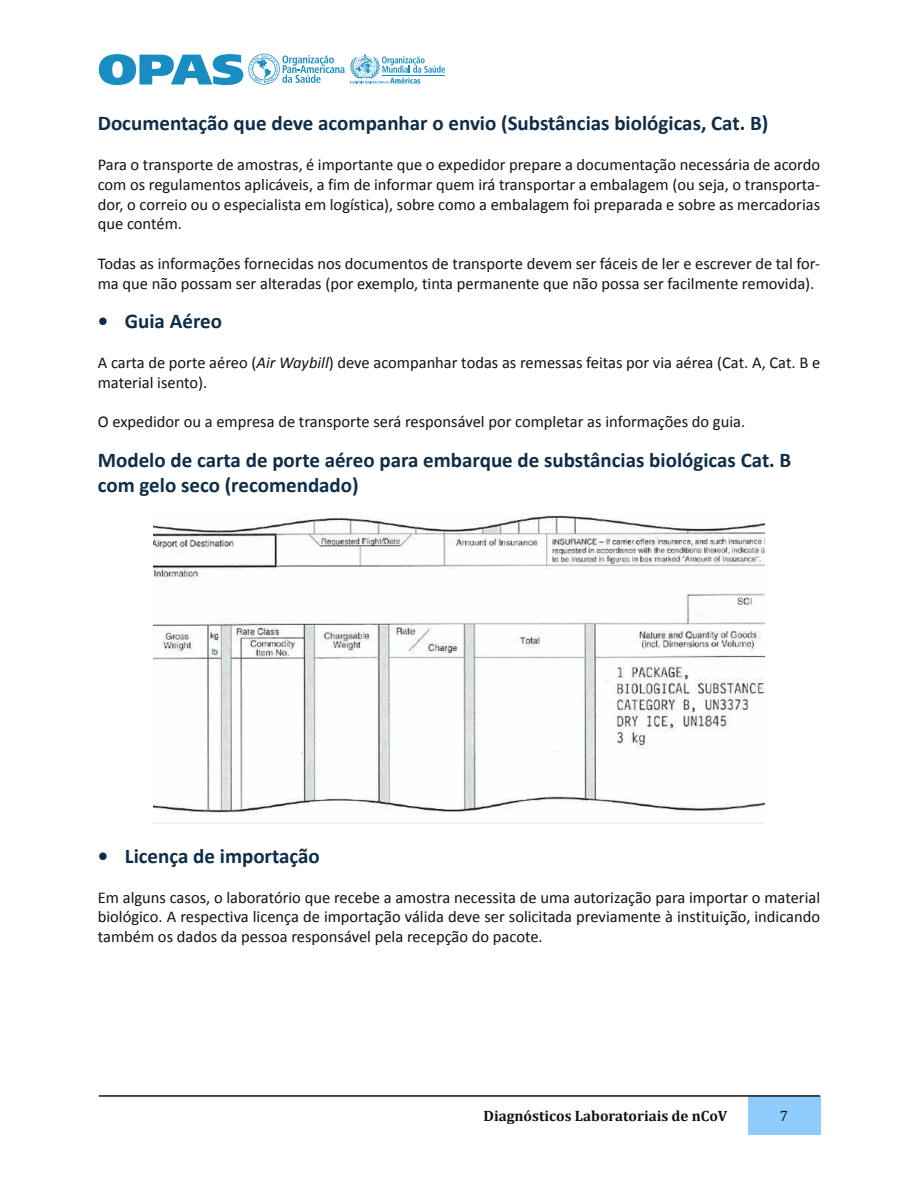
<style>
.page{position:relative;width:918px;height:1188px;background:#fff}
.page>*{position:absolute;margin:0;border:0;box-sizing:border-box;transform-origin:0 0}
.t1{font:700 21px/25.2px "Calibri";color:#0e2d49}
.t2{font:16.5px/19.8px "Calibri";color:#121212;text-align:justify}
.t3{font:700 15px "Cambria";color:#121212}
.t4{font:15px "Cambria";color:#121212}
.s1{font-style:italic}
</style>
<div class="page">
<svg style="left:99px;top:54px;width:346px;height:31px"></svg>
<div style="left:748px;top:1096px;width:72px;height:38px;background:#8fcbfd"></div>
<hr style="left:99px;top:1095px;width:721px;height:2px;background:#121212">
<img style="left:154px;top:514px;width:610px;height:301px">
<p class="t1" style="left:98px;top:110px;width:672px">Documentação que deve acompanhar o envio (Substâncias biológicas, Cat. B)</p>
<p class="t2" style="left:98px;top:154px;width:724px">Para o transporte de amostras, é importante que o expedidor prepare a documentação necessária de acordo com os regulamentos aplicáveis, a fim de informar quem irá transportar a embalagem (ou seja, o transporta&shy;dor, o correio ou o especialista em logística), sobre como a embalagem foi preparada e sobre as mercadorias que contém.</p>
<p class="t2" style="left:98px;top:253px;width:724px">Todas as informações fornecidas nos documentos de transporte devem ser fáceis de ler e escrever de tal for&shy;ma que não possam ser alteradas (por exemplo, tinta permanente que não possa ser facilmente removida).</p>
<p class="t1" style="left:98px;top:308px;width:126px">• Guia Aéreo</p>
<p class="t2" style="left:98px;top:352px;width:724px">A carta de porte aéreo (<span class="s1">Air Waybill</span>) deve acompanhar todas as remessas feitas por via aérea (Cat. A, Cat. B e material isento).</p>
<p class="t2" style="left:98px;top:411px;width:649px">O expedidor ou a empresa de transporte será responsável por completar as informações do guia.</p>
<p class="t1" style="left:98px;top:446px;width:695px">Modelo de carta de porte aéreo para embarque de substâncias biológicas Cat. B com gelo seco (recomendado)</p>
<p class="t1" style="left:98px;top:842px;width:224px">• Licença de importação</p>
<p class="t2" style="left:98px;top:886px;width:724px">Em alguns casos, o laboratório que recebe a amostra necessita de uma autorização para importar o material biológico. A respectiva licença de importação válida deve ser solicitada previamente à instituição, indicando também os dados da pessoa responsável pela recepção do pacote.</p>
<p class="t3" style="left:483px;top:1107px;width:246px">Diagnósticos Laboratoriais de nCoV</p>
<p class="t4" style="left:780px;top:1107px;width:10px">7</p>
</div>
